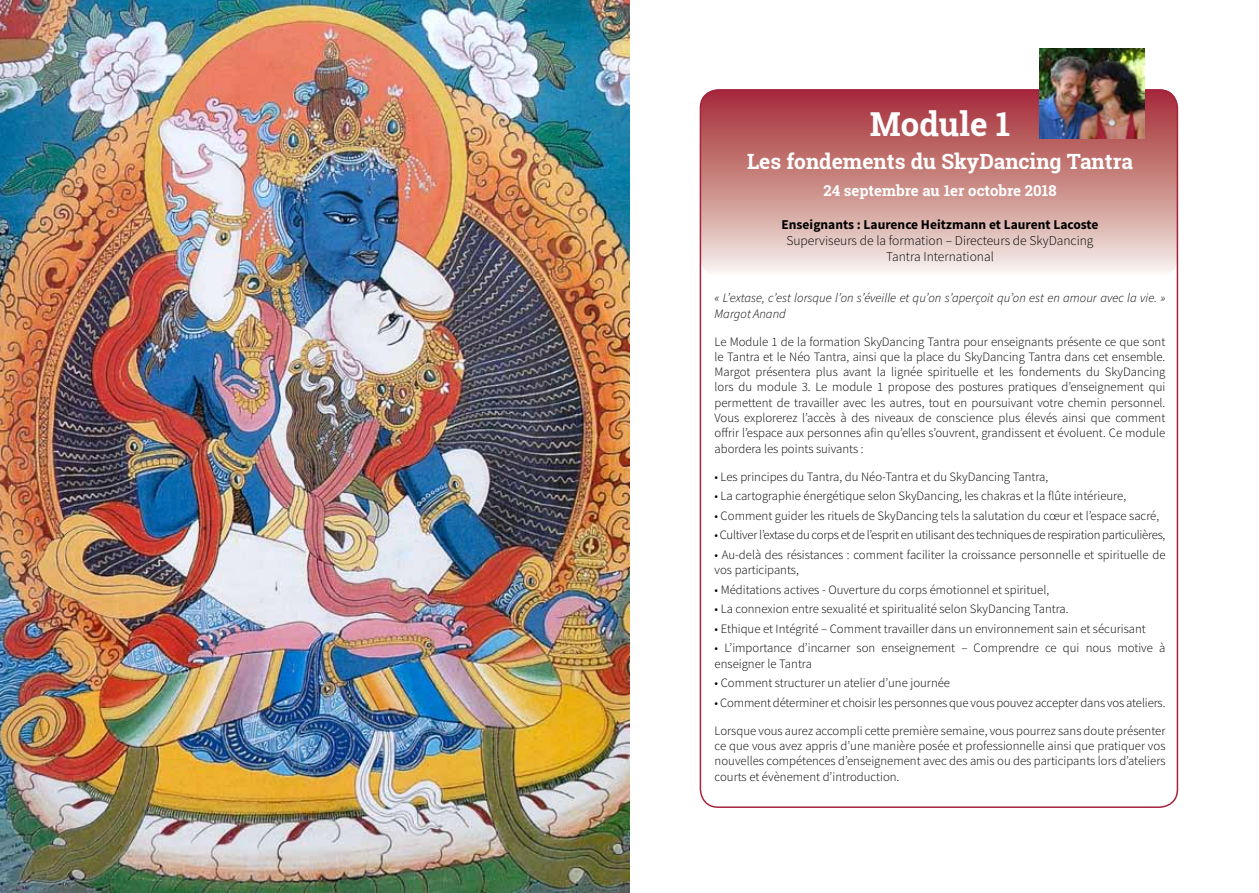
<style>
.page{position:relative;width:1259px;height:893px;background:#fff}
.page>*{position:absolute;margin:0;border:0;box-sizing:border-box;transform-origin:0 0}
.t1{font:700 33px "Roboto Slab";color:#fff}
.t2{font:700 21px "Roboto Slab";color:#fff}
.t3{font:700 15px "Roboto Slab";color:#fff}
.t4{font:300 13.5px/16.2px "Source Sans Pro";color:#000;text-align:center}
.t5{font:700 13.5px "Source Sans Pro";color:#000}
.t6{font:300 12.75px/15.3px "Source Sans Pro";color:#000;text-align:justify}
.t7{font:italic 300 12.75px/15.3px "Source Sans Pro";color:#000}
.t8{font:300 12.75px "Source Sans Pro";letter-spacing:-.02em;color:#000}
</style>
<div class="page">
<svg style="left:702px;top:89px;width:475px;height:184px;background:#cc8e8c"></svg>
<img style="left:0;top:0;width:629px;height:893px">
<img style="left:1040px;top:49px;width:104px;height:89px">
<h1 class="t1" style="left:869px;top:101px;width:142px">Module 1</h1>
<h2 class="t2" style="left:747px;top:147px;width:387px">Les fondements du SkyDancing Tantra</h2>
<p class="t3" style="left:823px;top:180px;width:235px">24 septembre au 1er octobre 2018</p>
<p class="t5" style="left:781px;top:215px;width:318px">Enseignants : Laurence Heitzmann et Laurent Lacoste</p>
<p class="t4" style="left:786px;top:233px;width:309px">Superviseurs de la formation – Directeurs de SkyDancing<br>Tantra International</p>
<p class="t7" style="left:714px;top:290px;width:452px">« L’extase, c’est lorsque l’on s’éveille et qu’on s’aperçoit qu’on est en amour avec la vie. »<br>Margot Anand</p>
<p class="t6" style="left:714px;top:334px;width:452px">Le Module 1 de la formation SkyDancing Tantra pour enseignants présente ce que sont le Tantra et le Néo Tantra, ainsi que la place du SkyDancing Tantra dans cet ensemble.<br>Margot présentera plus avant la lignée spirituelle et les fondements du SkyDancing lors du module 3. Le module 1 propose des postures pratiques d’enseignement qui permettent de travailler avec les autres, tout en poursuivant votre chemin personnel.<br>Vous explorerez l’accès à des niveaux de conscience plus élevés ainsi que comment offrir l’espace aux personnes afin qu’elles s’ouvrent, grandissent et évoluent. Ce module abordera les points suivants :</p>
<p class="t6" style="left:714px;top:469px;width:335px">• Les principes du Tantra, du Néo-Tantra et du SkyDancing Tantra,</p>
<p class="t6" style="left:714px;top:488px;width:413px">• La cartographie énergétique selon SkyDancing, les chakras et la flûte intérieure,</p>
<p class="t6" style="left:714px;top:508px;width:446px">• Comment guider les rituels de SkyDancing tels la salutation du cœur et l’espace sacré,</p>
<p class="t8" style="left:714px;top:527px;width:452px">• Cultiver l’extase du corps et de l’esprit en utilisant des techniques de respiration particulières,</p>
<p class="t6" style="left:714px;top:547px;width:452px">• Au-delà des résistances : comment faciliter la croissance personnelle et spirituelle de vos participants,</p>
<p class="t6" style="left:714px;top:582px;width:336px">• Méditations actives - Ouverture du corps émotionnel et spirituel,</p>
<p class="t6" style="left:714px;top:601px;width:355px">• La connexion entre sexualité et spiritualité selon SkyDancing Tantra.</p>
<p class="t6" style="left:714px;top:621px;width:433px">• Ethique et Intégrité – Comment travailler dans un environnement sain et sécurisant</p>
<p class="t6" style="left:714px;top:640px;width:452px">• L’importance d’incarner son enseignement – Comprendre ce qui nous motive à enseigner le Tantra</p>
<p class="t6" style="left:714px;top:675px;width:237px">• Comment structurer un atelier d’une journée</p>
<p class="t6" style="left:714px;top:695px;width:452px">• Comment déterminer et choisir les personnes que vous pouvez accepter dans vos ateliers.</p>
<p class="t6" style="left:714px;top:723px;width:452px">Lorsque vous aurez accompli cette première semaine, vous pourrez sans doute présenter ce que vous avez appris d’une manière posée et professionnelle ainsi que pratiquer vos nouvelles compétences d’enseignement avec des amis ou des participants lors d’ateliers courts et évènement d’introduction.</p>
</div>
